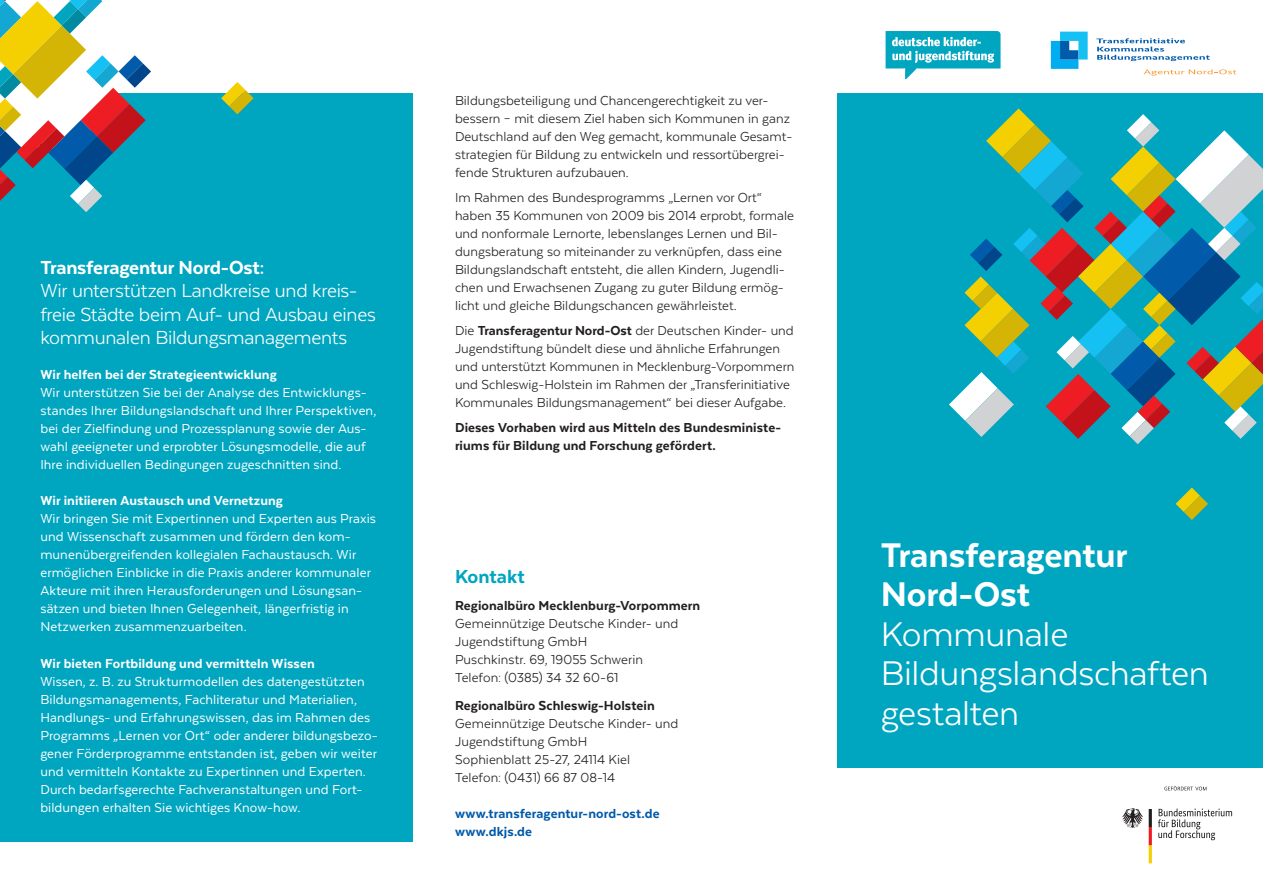
<style>
.page{position:relative;width:1263px;height:893px;background:#fff}
.page>*{position:absolute;margin:0;border:0;box-sizing:border-box;transform-origin:0 0}
.t1{font:39.45px "Texta";letter-spacing:-.01em;color:#fff}
.t2{font:800 39.45px/39.5px "Texta";letter-spacing:-.005em;color:#fff}
.t3{font:21.75px/23.2px "Texta";letter-spacing:-.015em;color:#fff}
.t4{font:800 21.75px "Texta";letter-spacing:-.01em;color:#fff}
.t5{font:800 21.75px "Texta";color:#00a5c0}
.t6{font:15px/18px "Texta";color:#231f20}
.t7{font:15px/18px "Texta";letter-spacing:.005em;color:#fff}
.t8{font:800 15px/18px "Texta";letter-spacing:.005em;color:#231f20}
.t9{font:800 15px "Texta";letter-spacing:.005em;color:#fff}
.t10{font:800 15px "Texta";letter-spacing:.005em;color:#015aaa}
.s1{font-weight:800}
</style>
<div class="page">
<div style="left:0;top:93px;width:412px;height:749px;background:#00a5c0"></div>
<div style="left:838px;top:93px;width:425px;height:674px;background:#00a5c0"></div>
<svg style="left:221px;top:82px;width:33px;height:32px"></svg>
<svg style="left:0;top:0;width:151px;height:212px"></svg>
<svg style="left:885px;top:31px;width:115px;height:48px"></svg>
<svg style="left:1143px;top:69px;width:93px;height:7px"></svg>
<svg style="left:1096px;top:38px;width:114px;height:23px"></svg>
<svg style="left:1051px;top:32px;width:37px;height:37px"></svg>
<svg style="left:1175px;top:488px;width:33px;height:32px"></svg>
<svg style="left:949px;top:108px;width:314px;height:336px"></svg>
<svg style="left:1158px;top:808px;width:74px;height:32px"></svg>
<svg style="left:1164px;top:786px;width:42px;height:4px"></svg>
<svg style="left:1149px;top:809px;width:3px;height:54px"></svg>
<svg style="left:1122px;top:808px;width:21px;height:20px"></svg>
<p class="t4" style="left:40px;top:256px;width:226px">Transferagentur Nord-Ost:</p>
<p class="t3" style="left:40px;top:279px;width:337px">Wir unterstützen Landkreise und kreis&shy;freie Städte beim Auf- und Ausbau eines kommunalen Bildungsmanagements</p>
<p class="t9" style="left:40px;top:367px;width:238px">Wir helfen bei der Strategieentwicklung</p>
<p class="t7" style="left:40px;top:383px;width:338px">Wir unterstützen Sie bei der Analyse des Entwicklungs&shy;standes Ihrer Bildungslandschaft und Ihrer Perspektiven, bei der Zielfindung und Prozessplanung sowie der Aus&shy;wahl geeigneter und erprobter Lösungsmodelle, die auf Ihre individuellen Bedingungen zugeschnitten sind.</p>
<p class="t9" style="left:40px;top:493px;width:244px">Wir initiieren Austausch und Vernetzung</p>
<p class="t7" style="left:40px;top:510px;width:337px">Wir bringen Sie mit Expertinnen und Experten aus Praxis und Wissenschaft zusammen und fördern den kom&shy;munenübergreifenden kollegialen Fachaustausch. Wir ermöglichen Einblicke in die Praxis anderer kommunaler Akteure mit ihren Herausforderungen und Lösungsan&shy;sätzen und bieten Ihnen Gelegenheit, längerfristig in Netzwerken zusammenzuarbeiten.</p>
<p class="t9" style="left:40px;top:655px;width:276px">Wir bieten Fortbildung und vermitteln Wissen</p>
<p class="t7" style="left:40px;top:672px;width:339px">Wissen, z. B. zu Strukturmodellen des datengestützten Bildungsmanagements, Fachliteratur und Materialien, Handlungs- und Erfahrungswissen, das im Rahmen des Programms „Lernen vor Ort“ oder anderer bildungsbezo&shy;gener Förderprogramme entstanden ist, geben wir weiter und vermitteln Kontakte zu Expertinnen und Experten.</p>
<p class="t7" style="left:40px;top:780px;width:324px">Durch bedarfsgerechte Fachveranstaltungen und Fort&shy;bildungen erhalten Sie wichtiges Know-how.</p>
<p class="t6" style="left:455px;top:91px;width:339px">Bildungsbeteiligung und Chancengerechtigkeit zu ver&shy;bessern – mit diesem Ziel haben sich Kommunen in ganz Deutschland auf den Weg gemacht, kommunale Gesamt&shy;strategien für Bildung zu entwickeln und ressortübergrei&shy;fende Strukturen aufzubauen.</p>
<p class="t6" style="left:455px;top:188px;width:341px">Im Rahmen des Bundesprogramms „Lernen vor Ort“ haben 35 Kommunen von 2009 bis 2014 erprobt, formale und nonformale Lernorte, lebenslanges Lernen und Bil&shy;dungsberatung so miteinander zu verknüpfen, dass eine Bildungslandschaft entsteht, die allen Kindern, Jugendli&shy;chen und Erwachsenen Zugang zu guter Bildung ermög&shy;licht und gleiche Bildungschancen gewährleistet.</p>
<p class="t6" style="left:455px;top:321px;width:341px">Die <span class="s1">Transferagentur Nord-Ost</span> der Deutschen Kinder- und Jugendstiftung bündelt diese und ähnliche Erfahrungen und unterstützt Kommunen in Mecklenburg-Vorpommern und Schleswig-Holstein im Rahmen der „Transferinitiative Kommunales Bildungsmanagement“ bei dieser Aufgabe.</p>
<p class="t8" style="left:455px;top:419px;width:328px">Dieses Vorhaben wird aus Mitteln des Bundesministe&shy;riums für Bildung und Forschung gefördert.</p>
<p class="t5" style="left:455px;top:565px;width:71px">Kontakt</p>
<p class="t8" style="left:455px;top:596px;width:247px">Regionalbüro Mecklenburg-Vorpommern</p>
<p class="t6" style="left:455px;top:614px;width:225px">Gemeinnützige Deutsche Kinder- und</p>
<p class="t6" style="left:455px;top:632px;width:134px">Jugendstiftung GmbH</p>
<p class="t6" style="left:455px;top:650px;width:189px">Puschkinstr. 69, 19055 Schwerin</p>
<p class="t6" style="left:455px;top:668px;width:165px">Telefon: (0385) 34 32 60-61</p>
<p class="t8" style="left:455px;top:696px;width:201px">Regionalbüro Schleswig-Holstein</p>
<p class="t6" style="left:455px;top:714px;width:225px">Gemeinnützige Deutsche Kinder- und</p>
<p class="t6" style="left:455px;top:732px;width:134px">Jugendstiftung GmbH</p>
<p class="t6" style="left:455px;top:750px;width:177px">Sophienblatt 25-27, 24114 Kiel</p>
<p class="t6" style="left:455px;top:768px;width:162px">Telefon: (0431) 66 87 08-14</p>
<p class="t10" style="left:455px;top:805px;width:206px">www.transferagentur-nord-ost.de</p>
<p class="t10" style="left:455px;top:823px;width:79px">www.dkjs.de</p>
<p class="t2" style="left:881px;top:535px;width:248px">Transferagentur<br>Nord-Ost</p>
<p class="t1" style="left:881px;top:614px;width:189px">Kommunale</p>
<p class="t1" style="left:881px;top:653px;width:330px">Bildungslandschaften</p>
<p class="t1" style="left:881px;top:693px;width:140px">gestalten</p>
</div>
